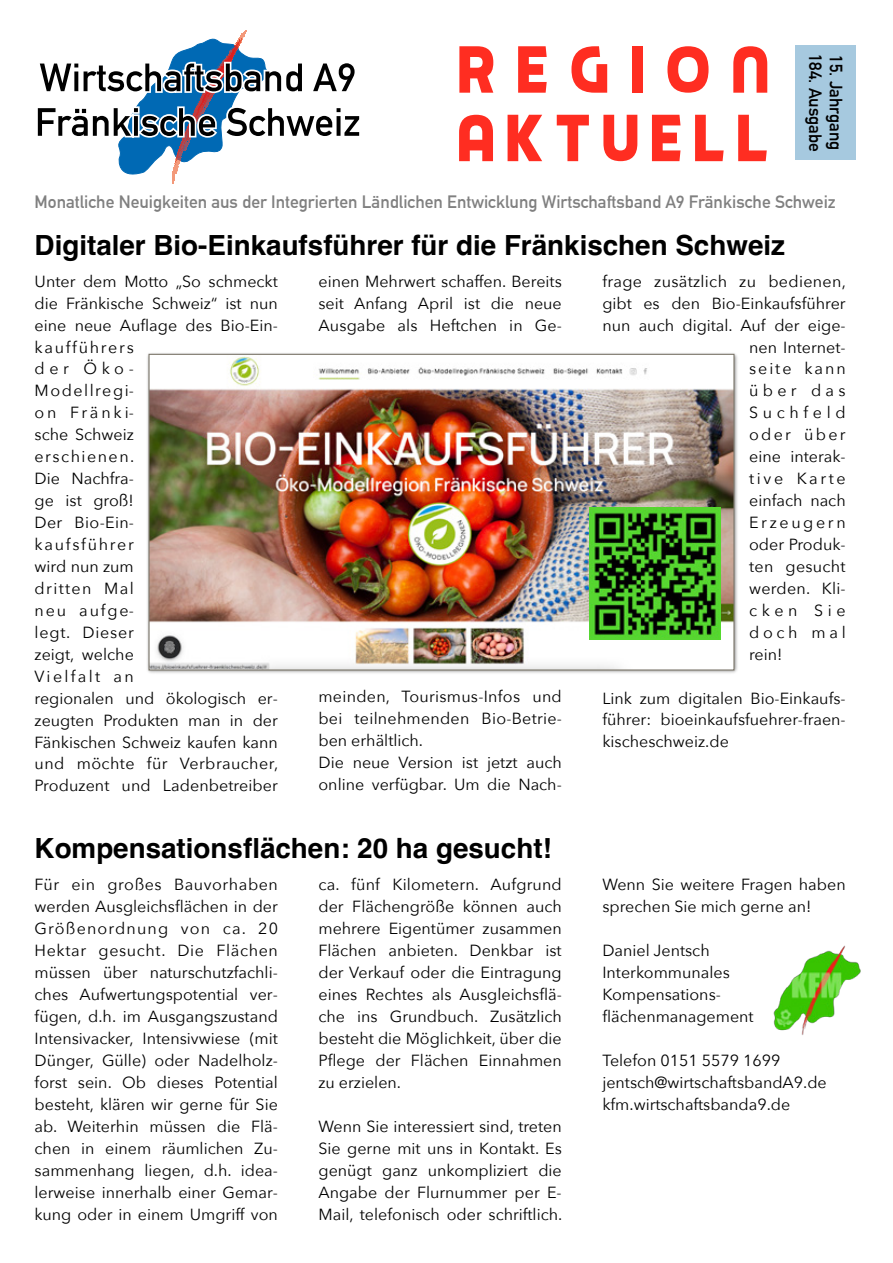
<style>
.page{position:relative;width:893px;height:1263px;background:#fff}
.page>*{position:absolute;margin:0;border:0;box-sizing:border-box;transform-origin:0 0}
.t1{font:73.05px "Piximisa";letter-spacing:.15em;color:#ff2d21}
.t2{font:700 27.75px "Helvetica";color:#000}
.t3{font:700 17.55px "DIN Alternate";color:#808080}
.t4{font:700 17.55px "DIN Alternate";color:#000}
.t5{font:16.05px/21.9px "Avenir Next";color:#000}
.t6{font:16.05px "Avenir Next";letter-spacing:.02em;color:#000}
.t7{font:16.05px "Avenir Next";letter-spacing:.165em;color:#000}
.t8{font:16.05px "Avenir Next";letter-spacing:.12em;color:#000}
.t9{font:16.05px "Avenir Next";letter-spacing:.29em;color:#000}
.t10{font:16.05px "Avenir Next";letter-spacing:.14em;color:#000}
</style>
<div class="page">
<svg style="left:37px;top:31px;width:323px;height:153px"></svg>
<div style="left:795px;top:46px;width:61px;height:114px;background:#a6c9df"></div>
<img style="left:147px;top:353px;width:591px;height:320px">
<img style="left:150px;top:356px;width:582px;height:312px">
<img style="left:590px;top:508px;width:131px;height:131px">
<img style="left:773px;top:946px;width:88px;height:89px">
<h1 class="t1" style="left:456px;top:25px;width:313px">REGION</h1>
<h1 class="t1" style="left:455px;top:93px;width:313px">AKTUELL</h1>
<p class="t4" style="left:829px;top:54px;width:99px;rotate:90deg">184. Ausgabe</p>
<p class="t4" style="left:849px;top:55px;width:97px;rotate:90deg">15. Jahrgang</p>
<p class="t3" style="left:35px;top:189px;width:803px">Monatliche Neuigkeiten aus der Integrierten Ländlichen Entwicklung Wirtschaftsband A9 Fränkische Schweiz</p>
<h2 class="t2" style="left:35px;top:229px;width:752px">Digitaler Bio-Einkaufsführer für die Fränkischen Schweiz</h2>
<p class="t5" style="left:35px;top:269px;width:245px">Unter dem Motto „So schmeckt die Fränkische Schweiz“ ist nun eine neue Außage des Bio-Ein&shy;kaufführers<br>der Öko-<br>Modellregi-<br>on Fränki-<br>sche Schweiz<br>erschienen.<br>Die Nachfra-<br>ge ist groß!<br>Der Bio-Ein-<br>kaufsführer<br>wird nun zum<br>dritten Mal<br>neu aufge-<br>legt. Dieser<br>zeigt, welche<br>Vielfalt an<br>regionalen und ökologisch er&shy;zeugten Produkten man in der<br>Fänkischen Schweiz kaufen kann und möchte für Verbraucher,<br>Produzent und Ladenbetreiber</p>
<p class="t5" style="left:318px;top:270px;width:245px;text-align:justify">einen Mehrwert schaffen. Bereits seit Anfang April ist die neue Ausgabe als Heftchen in Ge-</p>
<p class="t5" style="left:318px;top:685px;width:245px">meinden, Tourismus-Infos und bei teilnehmenden Bio-Betrie&shy;ben erhältlich.<br>Die neue Version ist jetzt auch online verfügbar. Um die Nach-</p>
<h2 class="t2" style="left:35px;top:831px;width:519px">Kompensationsßächen: 20 ha gesucht!</h2>
<p class="t5" style="left:35px;top:873px;width:245px;text-align:justify">Für ein großes Bauvorhaben werden Ausgleichsßächen in der Größenordnung von ca. 20<br>Hektar gesucht. Die Flächen müssen über naturschutzfachli&shy;ches Aufwertungspotential ver&shy;fügen, d.h. im Ausgangszustand Intensivacker, Intensivwiese (mit Dünger, Gülle) oder Nadelholz&shy;forst sein. Ob dieses Potential besteht, klären wir gerne für Sie ab. Weiterhin müssen die Flä&shy;chen in einem räumlichen Zu&shy;sammenhang liegen, d.h. idea&shy;lerweise innerhalb einer Gemar&shy;kung oder in einem Umgriff von</p>
<p class="t5" style="left:318px;top:873px;width:245px;text-align:justify">ca. fünf Kilometern. Aufgrund der Flächengröße können auch mehrere Eigentümer zusammen Flächen anbieten. Denkbar ist der Verkauf oder die Eintragung eines Rechtes als Ausgleichsßä&shy;che ins Grundbuch. Zusätzlich besteht die Möglichkeit, über die Pßege der Flächen Einnahmen zu erzielen.</p>
<p class="t5" style="left:318px;top:1114px;width:245px;text-align:justify">Wenn Sie interessiert sind, treten Sie gerne mit uns in Kontakt. Es genügt ganz unkompliziert die Angabe der Flurnummer per E-Mail, telefonisch oder schriftlich.</p>
<p class="t6" style="left:602px;top:268px;width:245px">frage zusätzlich zu bedienen,</p>
<p class="t5" style="left:602px;top:291px;width:245px">gibt es den Bio-Einkaufsführer</p>
<p class="t5" style="left:602px;top:313px;width:245px">nun auch digital. Auf der eige-</p>
<p class="t5" style="left:749px;top:335px;width:98px">nen Internet-</p>
<p class="t8" style="left:749px;top:355px;width:98px">seite kann</p>
<p class="t5" style="left:749px;top:379px;width:98px">über das</p>
<p class="t9" style="left:749px;top:399px;width:98px">Suchfeld</p>
<p class="t10" style="left:749px;top:421px;width:98px">oder über</p>
<p class="t5" style="left:749px;top:445px;width:98px">eine interak-</p>
<p class="t7" style="left:749px;top:465px;width:98px">tive Karte</p>
<p class="t5" style="left:749px;top:489px;width:98px">einfach nach</p>
<p class="t7" style="left:749px;top:509px;width:98px">Erzeugern</p>
<p class="t5" style="left:749px;top:533px;width:98px">oder Produk-</p>
<p class="t6" style="left:749px;top:553px;width:98px">ten gesucht</p>
<p class="t5" style="left:749px;top:577px;width:98px">werden. Kli-</p>
<p class="t5" style="left:749px;top:598px;width:98px">cken Sie</p>
<p class="t5" style="left:749px;top:620px;width:98px">doch mal</p>
<p class="t5" style="left:749px;top:642px;width:35px">rein!</p>
<p class="t5" style="left:602px;top:686px;width:245px;text-align:justify">Link zum digitalen Bio-Einkaufs&shy;führer: bioeinkaufsfuehrer-fraen&shy;kischeschweiz.de</p>
<p class="t5" style="left:602px;top:873px;width:245px">Wenn Sie weitere Fragen haben sprechen Sie mich gerne an!</p>
<p class="t5" style="left:602px;top:939px;width:153px">Daniel Jentsch<br>Interkommunales<br>Kompensations&shy;ßächenmanagement</p>
<p class="t5" style="left:602px;top:1049px;width:226px">Telefon 0151 5579 1699 jentsch@wirtschaftsbandA9.de kfm.wirtschaftsbanda9.de</p>
</div>
